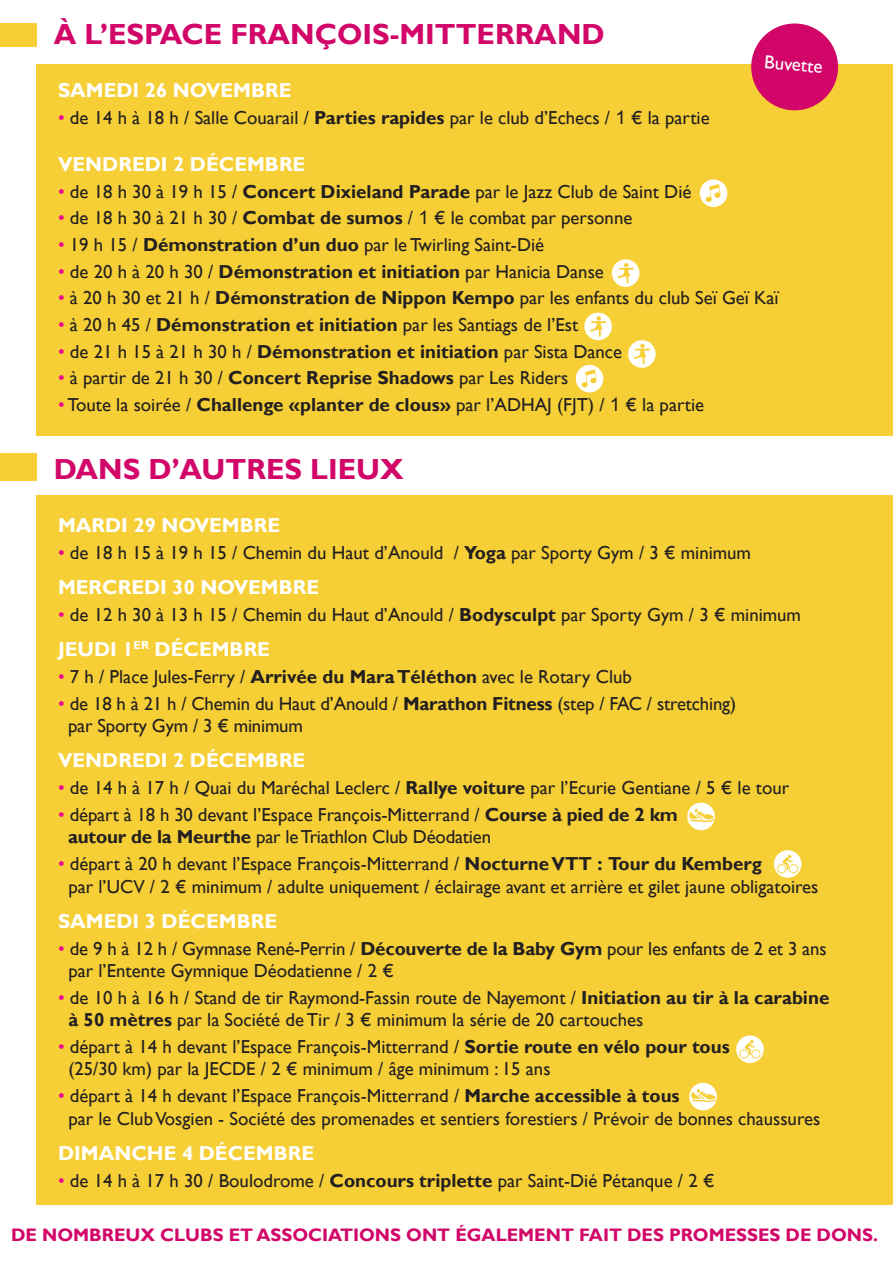
<style>
.page{position:relative;width:893px;height:1263px;background:#fff}
.page>*{position:absolute;margin:0;border:0;box-sizing:border-box;transform-origin:0 0}
.t1{font:700 29.1px "Gill Sans";color:#d20669}
.t2{font:700 20.1px "Gill Sans";color:#fff}
.t3{font:18.75px/22.5px "Gill Sans";color:#231f20}
.t4{font:18.75px "Gill Sans";color:#fff}
.t5{font:700 18.15px "Gill Sans";color:#d20669}
.s1{color:#ed028c}
.s2{font-weight:700}
.s3{font-family:"Arial"}
</style>
<div class="page">
<div style="left:0;top:24px;width:36px;height:23px;background:#f6cf36"></div>
<div style="left:0;top:453px;width:36px;height:27px;background:#f6cf36"></div>
<div style="left:36px;top:64px;width:857px;height:372px;background:#f6cf36"></div>
<div style="left:36px;top:495px;width:857px;height:710px;background:#f6cf36"></div>
<div style="left:751px;top:24px;width:87px;height:86px;background:#d20669;border-radius:50%"></div>
<div style="left:700px;top:179px;width:27px;height:28px;background:#fff;border-radius:50%"></div>
<div style="left:612px;top:259px;width:27px;height:28px;background:#fff;border-radius:50%"></div>
<div style="left:628px;top:340px;width:28px;height:28px;background:#fff;border-radius:50%"></div>
<div style="left:687px;top:803px;width:28px;height:27px;background:#fff;border-radius:50%"></div>
<div style="left:689px;top:1083px;width:28px;height:27px;background:#fff;border-radius:50%"></div>
<svg style="left:774px;top:850px;width:27px;height:28px"></svg>
<svg style="left:736px;top:1035px;width:28px;height:28px"></svg>
<div style="left:584px;top:313px;width:28px;height:27px;background:#fff;border-radius:50%"></div>
<div style="left:576px;top:365px;width:27px;height:27px;background:#fff;border-radius:50%"></div>
<svg style="left:705px;top:184px;width:16px;height:18px"></svg>
<svg style="left:581px;top:369px;width:16px;height:19px"></svg>
<svg style="left:618px;top:263px;width:16px;height:20px"></svg>
<svg style="left:634px;top:344px;width:16px;height:20px"></svg>
<svg style="left:590px;top:316px;width:16px;height:21px"></svg>
<svg style="left:689px;top:808px;width:25px;height:14px"></svg>
<svg style="left:691px;top:1088px;width:25px;height:14px"></svg>
<svg style="left:777px;top:855px;width:21px;height:18px"></svg>
<svg style="left:739px;top:1040px;width:21px;height:18px"></svg>
<p class="t1" style="left:54px;top:16px;width:552px">À L’ESPACE FRANÇOIS-MITTERRAND</p>
<p class="t4" style="left:765px;top:51px;width:60px;rotate:5deg">Buvette</p>
<p class="t2" style="left:58px;top:78px;width:235px">SAMEDI 26 NOVEMBRE</p>
<p class="t3" style="left:58px;top:107px;width:653px"><span class="s1">•</span> de 14 h à 18 h / Salle Couarail / <span class="s2">Parties rapides</span> par le club d’Echecs / <span class="s3">1</span> € la partie</p>
<p class="t2" style="left:58px;top:152px;width:249px">VENDREDI 2 DÉCEMBRE</p>
<p class="t3" style="left:58px;top:180px;width:635px"><span class="s1">•</span> de 18 h 30 à 19 h 15 / <span class="s2">Concert Dixieland Parade</span> par le Jazz Club de Saint Dié</p>
<p class="t3" style="left:58px;top:207px;width:576px"><span class="s1">•</span> de 18 h 30 à 21 h 30 / <span class="s2">Combat de sumos</span> / <span class="s3">1</span> € le combat par personne</p>
<p class="t3" style="left:58px;top:234px;width:488px"><span class="s1">•</span> 19 h 15 / <span class="s2">Démonstration d’un duo</span> par le Twirling Saint-Dié</p>
<p class="t3" style="left:58px;top:260px;width:547px"><span class="s1">•</span> de 20 h à 20 h 30 / <span class="s2">Démonstration et initiation</span> par Hanicia Danse</p>
<p class="t3" style="left:58px;top:287px;width:722px"><span class="s1">•</span> à 20 h 30 et 21 h / <span class="s2">Démonstration de Nippon Kempo</span> par les enfants du club Seï Geï Kaï</p>
<p class="t3" style="left:58px;top:314px;width:522px"><span class="s1">•</span> à 20 h 45 / <span class="s2">Démonstration et initiation</span> par les Santiags de l’Est</p>
<p class="t3" style="left:58px;top:340px;width:566px"><span class="s1">•</span> de 21 h 15 à 21 h 30 h / <span class="s2">Démonstration et initiation</span> par Sista Dance</p>
<p class="t3" style="left:58px;top:367px;width:512px"><span class="s1">•</span> à partir de 21 h 30 / <span class="s2">Concert Reprise Shadows</span> par Les Riders</p>
<p class="t3" style="left:58px;top:394px;width:648px"><span class="s1">•</span> Toute la soirée / <span class="s2">Challenge «planter de clous»</span> par l’ADHAJ (FJT) / <span class="s3">1</span> € la partie</p>
<p class="t1" style="left:54px;top:451px;width:351px">DANS D’AUTRES LIEUX</p>
<p class="t2" style="left:58px;top:513px;width:224px">MARDI 29 NOVEMBRE</p>
<p class="t3" style="left:58px;top:541px;width:695px"><span class="s1">•</span> de 18 h 15 à 19 h 15 / Chemin du Haut d’Anould / <span class="s2">Yoga</span> par Sporty Gym / 3 € minimum</p>
<p class="t2" style="left:58px;top:575px;width:263px">MERCREDI 30 NOVEMBRE</p>
<p class="t3" style="left:58px;top:604px;width:744px"><span class="s1">•</span> de 12 h 30 à 13 h 15 / Chemin du Haut d’Anould / <span class="s2">Bodysculpt</span> par Sporty Gym / 3 € minimum</p>
<p class="t2" style="left:58px;top:637px;width:214px">JEUDI 1<sup>ER</sup> DÉCEMBRE</p>
<p class="t3" style="left:58px;top:666px;width:575px"><span class="s1">•</span> 7 h / Place Jules-Ferry / <span class="s2">Arrivée du Mara Téléthon</span> avec le Rotary Club</p>
<p class="t3" style="left:68px;top:692px;width:670px;text-indent:-10px"><span class="s1">•</span> de 18 h à 21 h / Chemin du Haut d’Anould / <span class="s2">Marathon Fitness</span> (step / FAC / stretching) par Sporty Gym / 3 € minimum</p>
<p class="t2" style="left:58px;top:748px;width:249px">VENDREDI 2 DÉCEMBRE</p>
<p class="t3" style="left:58px;top:777px;width:733px"><span class="s1">•</span> de 14 h à 17 h / Quai du Maréchal Leclerc / <span class="s2">Rallye voiture</span> par l’Ecurie Gentiane / 5 € le tour</p>
<p class="t3" style="left:68px;top:803px;width:611px;text-indent:-10px"><span class="s1">•</span> départ à 18 h 30 devant l’Espace François-Mitterrand / <span class="s2">Course à pied de 2 km autour de la Meurthe</span> par le Triathlon Club Déodatien</p>
<p class="t3" style="left:68px;top:853px;width:751px;text-indent:-10px"><span class="s1">•</span> départ à 20 h devant l’Espace François-Mitterrand / <span class="s2">Nocturne VTT : Tour du Kemberg<br></span>par l’UCV / 2 € minimum / adulte uniquement / éclairage avant et arrière et gilet jaune obligatoires</p>
<p class="t2" style="left:58px;top:909px;width:221px">SAMEDI 3 DÉCEMBRE</p>
<p class="t3" style="left:68px;top:937px;width:760px;text-indent:-10px"><span class="s1">•</span> de 9 h à 12 h / Gymnase René-Perrin / <span class="s2">Découverte de la Baby Gym</span> pour les enfants de 2 et 3 ans par l’Entente Gymnique Déodatienne / 2 €</p>
<p class="t3" style="left:68px;top:986px;width:762px;text-indent:-10px"><span class="s1">•</span> de 10 h à 16 h / Stand de tir Raymond-Fassin route de Nayemont / <span class="s2">Initiation au tir à la carabine à 50 mètres</span> par la Société de Tir / 3 € minimum la série de 20 cartouches</p>
<p class="t3" style="left:68px;top:1036px;width:663px;text-indent:-10px"><span class="s1">•</span> départ à 14 h devant l’Espace François-Mitterrand / <span class="s2">Sortie route en vélo pour tous </span>(25/30 km) par la JECDE / 2 € minimum / âge minimum : 15 ans</p>
<p class="t3" style="left:68px;top:1085px;width:753px;text-indent:-10px"><span class="s1">•</span> départ à 14 h devant l’Espace François-Mitterrand / <span class="s2">Marche accessible à tous<br></span>par le Club Vosgien - Société des promenades et sentiers forestiers / Prévoir de bonnes chaussures</p>
<p class="t2" style="left:58px;top:1141px;width:258px">DIMANCHE 4 DÉCEMBRE</p>
<p class="t3" style="left:58px;top:1169px;width:658px"><span class="s1">•</span> de 14 h à 17 h 30 / Boulodrome / <span class="s2">Concours triplette</span> par Saint-Dié Pétanque / 2 €</p>
<p class="t5" style="left:11px;top:1224px;width:868px">DE NOMBREUX CLUBS ET ASSOCIATIONS ONT ÉGALEMENT FAIT DES PROMESSES DE DONS.</p>
</div>
